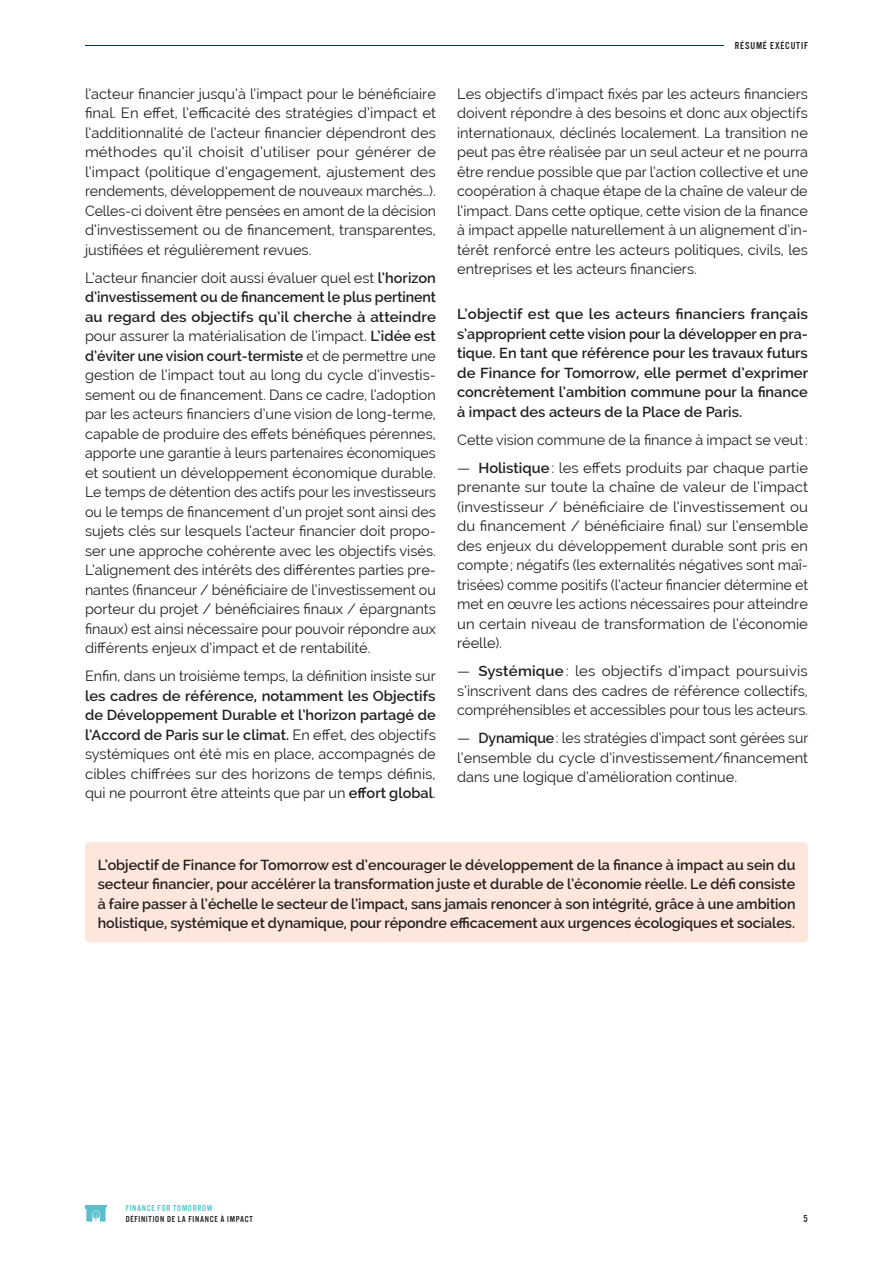
<style>
.page{position:relative;width:893px;height:1263px;background:#fff}
.page>*{position:absolute;margin:0;border:0;box-sizing:border-box;transform-origin:0 0}
.texte_de_lecture{font:14.55px/19.5px "Raleway";color:#231f20;text-align:justify}
.texte_de_lecture-2{font:600 14.55px/19.5px "Raleway";letter-spacing:-.005em;color:#231f20;text-align:justify}
.t1{font:10.5px "Alternate Gothic FS Three";letter-spacing:.075em;color:#231f20}
.t2{font:9px "Alternate Gothic FS Three";letter-spacing:.075em;color:#231f20}
.t3{font:9px "Alternate Gothic FS Three";letter-spacing:.075em;color:#4ec3cf}
.s1{font-weight:600}
</style>
<div class="page">
<svg style="left:85px;top:1205px;width:22px;height:17px"></svg>
<hr style="left:85px;top:45px;width:639px;height:1px;background:#002e5e">
<div style="left:85px;top:842px;width:723px;height:100px;background:#fde6db;border-radius:4px"></div>
<p class="texte_de_lecture" style="left:85px;top:84px;width:352px">l’acteur financier jusqu’à l’impact pour le bénéficiaire final. En effet, l’efficacité des stratégies d’impact et l’additionnalité de l’acteur financier dépendront des méthodes qu’il choisit d’utiliser pour générer de l’impact (politique d’engagement, ajustement des rendements, développement de nouveaux marchés…).<br>Celles-ci doivent être pensées en amont de la décision d’investissement ou de financement, transparentes, justifiées et régulièrement revues.</p>
<p class="texte_de_lecture" style="left:85px;top:268px;width:353px">L’acteur financier doit aussi évaluer quel est <span class="s1">l’horizon d’investissement ou de financement le plus pertinent au regard des objectifs qu’il cherche à atteindre </span>pour assurer la matérialisation de l’impact. <span class="s1">L’idée est d’éviter une vision court-termiste</span> et de permettre une gestion de l’impact tout au long du cycle d’investis&shy;sement ou de financement. Dans ce cadre, l’adoption par les acteurs financiers d’une vision de long-terme, capable de produire des effets bénéfiques pérennes, apporte une garantie à leurs partenaires économiques et soutient un développement économique durable.<br>Le temps de détention des actifs pour les investisseurs ou le temps de financement d’un projet sont ainsi des sujets clés sur lesquels l’acteur financier doit propo&shy;ser une approche cohérente avec les objectifs visés.<br>L’alignement des intérêts des différentes parties pre&shy;nantes (financeur / bénéficiaire de l’investissement ou porteur du projet / bénéficiaires finaux / épargnants finaux) est ainsi nécessaire pour pouvoir répondre aux différents enjeux d’impact et de rentabilité.</p>
<p class="texte_de_lecture" style="left:85px;top:666px;width:352px">Enfin, dans un troisième temps, la définition insiste sur <span class="s1">les cadres de référence, notamment les Objectifs de Développement Durable et l’horizon partagé de l’Accord de Paris sur le climat.</span> En effet, des objectifs systémiques ont été mis en place, accompagnés de cibles chiffrées sur des horizons de temps définis, qui ne pourront être atteints que par un <span class="s1">effort global</span>.</p>
<p class="t1" style="left:735px;top:40px;width:75px">RÉSUMÉ EXÉCUTIF</p>
<p class="texte_de_lecture" style="left:457px;top:84px;width:352px">Les objectifs d’impact fixés par les acteurs financiers doivent répondre à des besoins et donc aux objectifs internationaux, déclinés localement. La transition ne peut pas être réalisée par un seul acteur et ne pourra être rendue possible que par l’action collective et une coopération à chaque étape de la chaîne de valeur de l’impact. Dans cette optique, cette vision de la finance à impact appelle naturellement à un alignement d’in&shy;térêt renforcé entre les acteurs politiques, civils, les entreprises et les acteurs financiers.</p>
<p class="texte_de_lecture-2" style="left:457px;top:304px;width:353px">L’objectif est que les acteurs financiers français s’approprient cette vision pour la développer en pra&shy;tique. En tant que référence pour les travaux futurs de Finance for Tomorrow, elle permet d’exprimer concrètement l’ambition commune pour la finance à impact des acteurs de la Place de Paris.</p>
<p class="texte_de_lecture" style="left:457px;top:430px;width:352px">Cette vision commune de la finance à impact se veut:</p>
<p class="texte_de_lecture" style="left:457px;top:458px;width:352px">— <span class="s1">Holistique</span>: les effets produits par chaque partie prenante sur toute la chaîne de valeur de l’impact (investisseur / bénéficiaire de l’investissement ou du financement / bénéficiaire final) sur l’ensemble des enjeux du développement durable sont pris en compte; négatifs (les externalités négatives sont maî&shy;trisées) comme positifs (l’acteur financier détermine et met en œuvre les actions nécessaires pour atteindre un certain niveau de transformation de l’économie réelle).</p>
<p class="texte_de_lecture" style="left:457px;top:661px;width:352px">— <span class="s1">Systémique</span>: les objectifs d’impact poursuivis s’inscrivent dans des cadres de référence collectifs, compréhensibles et accessibles pour tous les acteurs.</p>
<p class="texte_de_lecture" style="left:457px;top:728px;width:353px">— <span class="s1">Dynamique</span>: les stratégies d’impact sont gérées sur l’ensemble du cycle d’investissement/financement dans une logique d’amélioration continue.</p>
<p class="texte_de_lecture-2" style="left:98px;top:855px;width:699px">L’objectif de Finance for Tomorrow est d’encourager le développement de la finance à impact au sein du secteur financier, pour accélérer la transformation juste et durable de l’économie réelle. Le défi consiste à faire passer à l’échelle le secteur de l’impact, sans jamais renoncer à son intégrité, grâce à une ambition holistique, systémique et dynamique, pour répondre efficacement aux urgences écologiques et sociales.</p>
<p class="t3" style="left:126px;top:1203px;width:88px">FINANCE FOR TOMORROW</p>
<p class="t2" style="left:126px;top:1214px;width:129px">DÉFINITION DE LA FINANCE À IMPACT</p>
<p class="t1" style="left:804px;top:1213px;width:6px">5</p>
</div>
